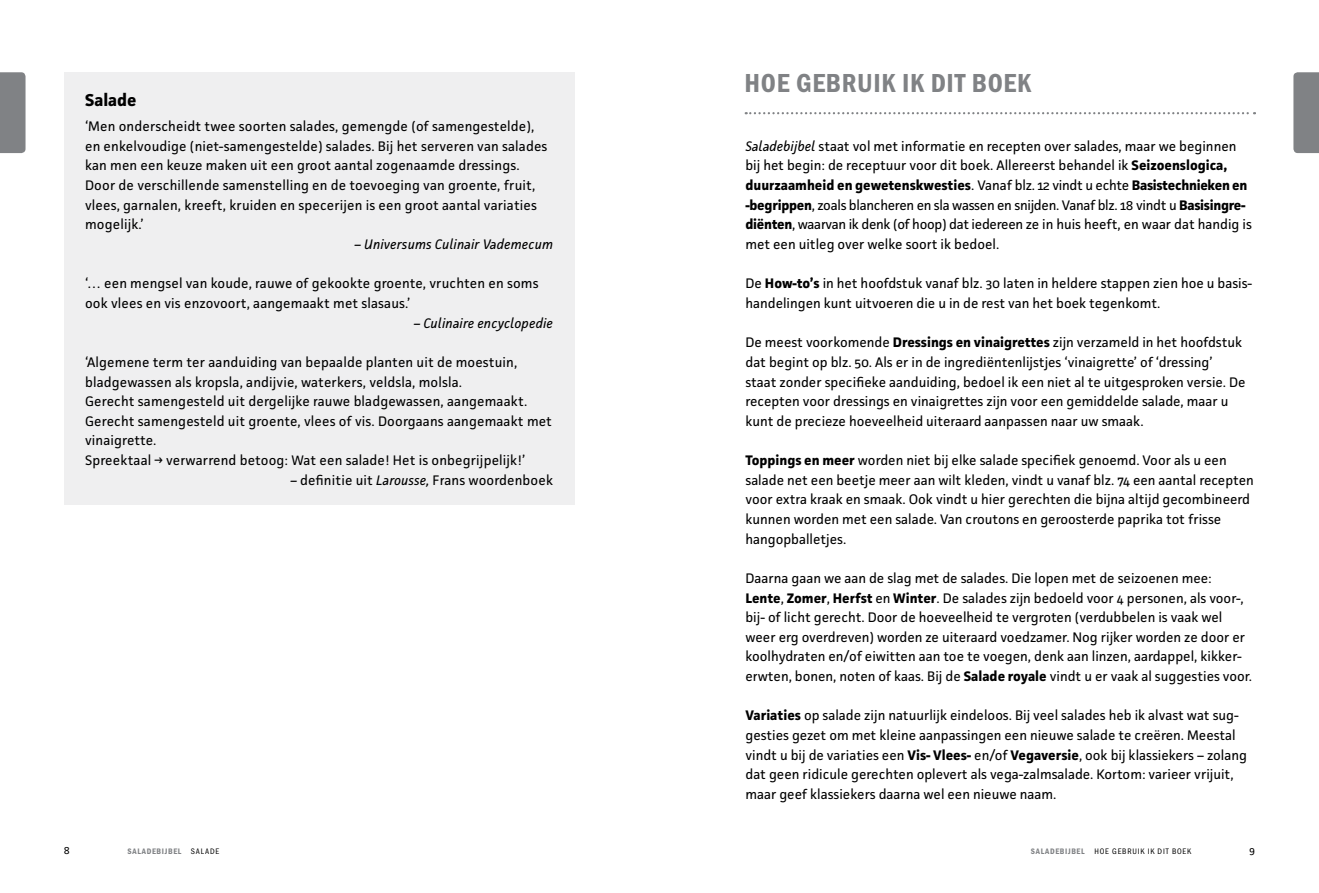
<style>
.page{position:relative;width:1319px;height:893px;background:#fff}
.page>*{position:absolute;margin:0;border:0;box-sizing:border-box;transform-origin:0 0}
.t1{font:27px "Franklin Gothic URW Con Dem";letter-spacing:.025em;color:#808285}
.t2{font:700 17.25px "Facit";color:#000}
.t3{font:13.8px/19.6px "Facit";color:#000}
.t4{font:italic 13.8px "Facit";letter-spacing:.01em;color:#000}
.t5{font:10.95px "Facit";color:#000}
.t6{font:8.25px "Franklin Gothic URW Con Dem";letter-spacing:.075em;color:#808285}
.t7{font:8.25px "Franklin Gothic URW Con Boo";color:#000}
.s1{font-style:italic}
.s2{font-weight:700}
.s3{font-family:"Franklin Gothic URW Con Boo";color:#000}
</style>
<div class="page">
<div style="left:1293px;top:72px;width:25px;height:81px;background:#808285"></div>
<div style="left:0;top:72px;width:26px;height:81px;background:#808285"></div>
<div style="left:64px;top:72px;width:510px;height:432px;background:#efeff0"></div>
<svg style="left:745px;top:112px;width:509px;height:2px"></svg>
<p class="t2" style="left:85px;top:90px;width:53px">Salade</p>
<p class="t3" style="left:85px;top:116px;width:464px">‘Men onderscheidt twee soorten salades, gemengde (of samengestelde), en enkelvoudige (niet-samengestelde) salades. Bij het serveren van salades kan men een keuze maken uit een groot aantal zogenaamde dressings.<br>Door de verschillende samenstelling en de toevoeging van groente, fruit, vlees, garnalen, kreeft, kruiden en specerijen is een groot aantal variaties mogelijk.’</p>
<p class="t4" style="left:354px;top:236px;width:200px">– Universums Culinair Vademecum</p>
<p class="t3" style="left:85px;top:273px;width:455px">‘… een mengsel van koude, rauwe of gekookte groente, vruchten en soms ook vlees en vis enzovoort, aangemaakt met slasaus.’</p>
<p class="t4" style="left:413px;top:314px;width:141px">– Culinaire encyclopedie</p>
<p class="t3" style="left:85px;top:352px;width:468px">‘Algemene term ter aanduiding van bepaalde planten uit de moestuin, bladgewassen als kropsla, andijvie, waterkers, veldsla, molsla.<br>Gerecht samengesteld uit dergelijke rauwe bladgewassen, aangemaakt.<br>Gerecht samengesteld uit groente, vlees of vis. Doorgaans aangemaakt met vinaigrette.<br>Spreektaal → verwarrend betoog: Wat een salade! Het is onbegrijpelijk!’</p>
<p class="t3" style="left:290px;top:470px;width:264px"><span class="s1">–</span> definitie uit <span class="s1">Larousse,</span> Frans woordenboek</p>
<h1 class="t1" style="left:744px;top:65px;width:288px">HOE GEBRUIK IK DIT BOEK</h1>
<p class="t3" style="left:745px;top:136px;width:508px"><span class="s1">Saladebijbel</span> staat vol met informatie en recepten over salades, maar we beginnen bij het begin: de receptuur voor dit boek. Allereerst behandel ik <span class="s2">Seizoenslogica, duurzaamheid en gewetenskwesties</span>. Vanaf blz. 12 vindt u echte <span class="s2">Basistechnieken en -begrippen</span>, zoals blancheren en sla wassen en snijden. Vanaf blz. 18 vindt u <span class="s2">Basisingre&shy;diënten</span>, waarvan ik denk (of hoop) dat iedereen ze in huis heeft, en waar dat handig is met een uitleg over welke soort ik bedoel.</p>
<p class="t3" style="left:745px;top:273px;width:508px">De <span class="s2">How-to’s</span> in het hoofdstuk vanaf blz. 30 laten in heldere stappen zien hoe u basis&shy;handelingen kunt uitvoeren die u in de rest van het boek tegenkomt.</p>
<p class="t3" style="left:745px;top:332px;width:501px">De meest voorkomende <span class="s2">Dressings en vinaigrettes</span> zijn verzameld in het hoofdstuk dat begint op blz. 50. Als er in de ingrediëntenlijstjes ‘vinaigrette’ of ‘dressing’ staat zonder specifieke aanduiding, bedoel ik een niet al te uitgesproken versie. De recepten voor dressings en vinaigrettes zijn voor een gemiddelde salade, maar u kunt de precieze hoeveelheid uiteraard aanpassen naar uw smaak.</p>
<p class="t3" style="left:745px;top:450px;width:510px"><span class="s2">Toppings en meer</span> worden niet bij elke salade specifiek genoemd. Voor als u een salade net een beetje meer aan wilt kleden, vindt u vanaf blz. 74 een aantal recepten voor extra kraak en smaak. Ook vindt u hier gerechten die bijna altijd gecombineerd kunnen worden met een salade. Van croutons en geroosterde paprika tot frisse hangopballetjes.</p>
<p class="t3" style="left:745px;top:568px;width:508px">Daarna gaan we aan de slag met de salades. Die lopen met de seizoenen mee:<br><span class="s2">Lente</span>, <span class="s2">Zomer</span>, <span class="s2">Herfst</span> en <span class="s2">Winter</span>. De salades zijn bedoeld voor 4 personen, als voor-, bij- of licht gerecht. Door de hoeveelheid te vergroten (verdubbelen is vaak wel weer erg overdreven) worden ze uiteraard voedzamer. Nog rijker worden ze door er koolhydraten en/of eiwitten aan toe te voegen, denk aan linzen, aardappel, kikker&shy;erwten, bonen, noten of kaas. Bij de <span class="s2">Salade royale</span> vindt u er vaak al suggesties voor.</p>
<p class="t3" style="left:745px;top:705px;width:503px"><span class="s2">Variaties</span> op salade zijn natuurlijk eindeloos. Bij veel salades heb ik alvast wat sug&shy;gesties gezet om met kleine aanpassingen een nieuwe salade te creëren. Meestal vindt u bij de variaties een <span class="s2">Vis- Vlees-</span> en/of <span class="s2">Vegaversie</span>, ook bij klassiekers – zolang dat geen ridicule gerechten oplevert als vega-zalmsalade. Kortom: varieer vrijuit, maar geef klassiekers daarna wel een nieuwe naam.</p>
<p class="t5" style="left:64px;top:843px;width:8px">8</p>
<p class="t6" style="left:128px;top:846px;width:69px">SALADEBIJBEL <span class="s3">SALADE</span></p>
<p class="t6" style="left:1030px;top:846px;width:87px">SALADEBIJBEL <span class="s3">HOE GEBR</span></p>
<p class="t7" style="left:1132px;top:846px;width:30px">UIK IK DIT</p>
<p class="t7" style="left:1171px;top:846px;width:6px">BOE</p>
<p class="t7" style="left:1186px;top:846px;width:6px">K</p>
<p class="t5" style="left:1248px;top:843px;width:7px">9</p>
</div>
